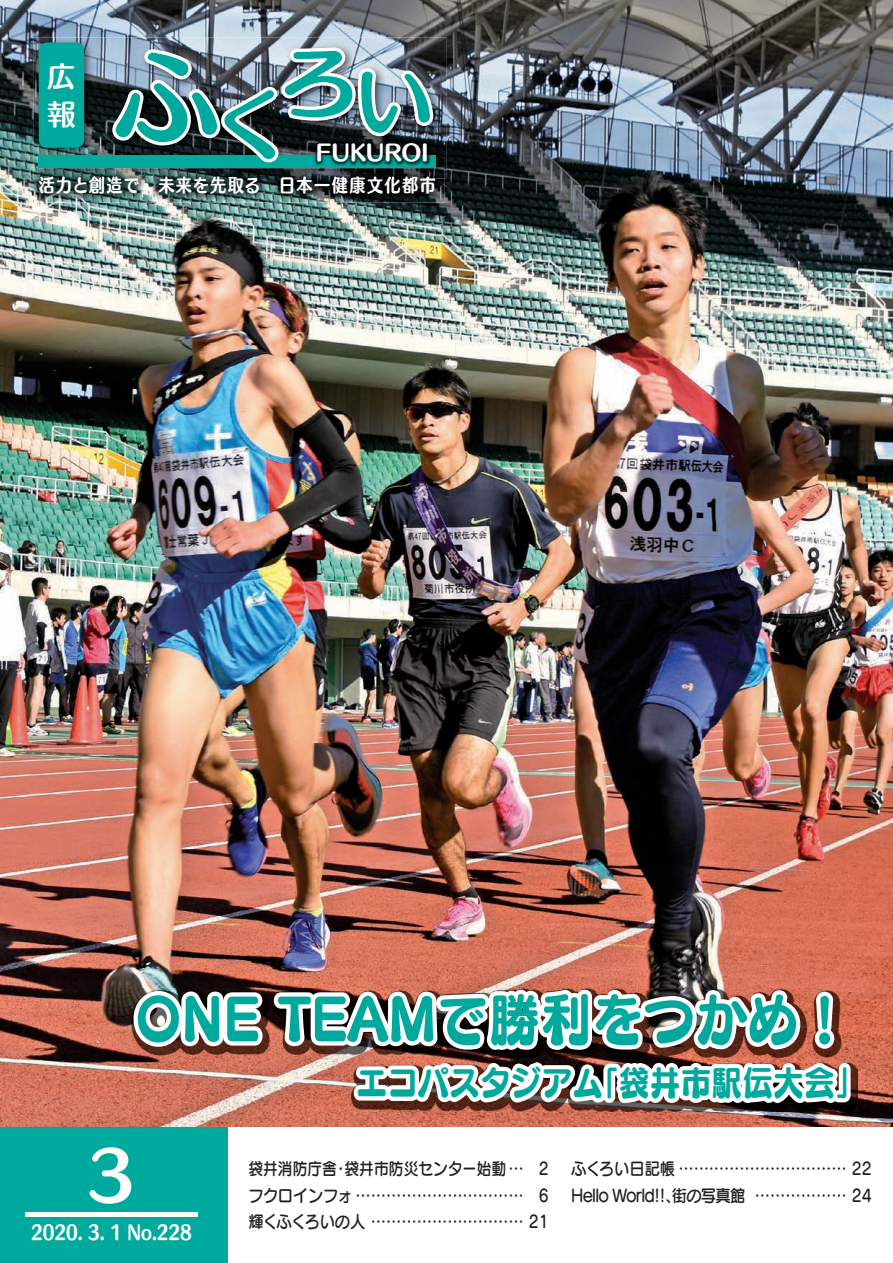
<style>
.page{position:relative;width:893px;height:1263px;background:#fff}
.page>*{position:absolute;margin:0;border:0;box-sizing:border-box;transform-origin:0 0}
.t1{font:105.3px "Humming Std B";color:#00a99d}
.t2{font:78.9px "Humming Std B";color:#00a99d}
.t3{font:64.35px "Humming Std B";color:#fff}
.t4{font:57.45px "Slump Std DB";color:#00a99d;scale:.9 1}
.t5{font:35.1px "Slump Std DB";color:#00a99d;scale:.88 1}
.t6{font:28.35px/38.4px "Humming Std B";color:#fff}
.t7{font:21px "Humming Std E";color:#fff}
.t8{font:18.75px "Humming Std E";color:#fff;scale:.84 1}
.t9{font:17.85px "Humming Std E";letter-spacing:.095em;color:#fff;scale:.9 1}
.t10{font:16.95px/26.5px "Seurat Pro DB";letter-spacing:-.01em;color:#231f20;scale:.9 1}
.t11{font:16.95px "Seurat Pro DB";letter-spacing:-.01em;color:#231f20;scale:.87 1}
.t12{font:16.95px "Seurat Pro DB";letter-spacing:-.05em;color:#231f20;scale:.9 1}
</style>
<div class="page">
<img style="left:0;top:0;width:893px;height:1127px">
<img style="left:30px;top:168px;width:414px;height:35px">
<img style="left:39px;top:178px;width:396px;height:16px">
<img style="left:34px;top:38px;width:412px;height:140px">
<img style="left:34px;top:168px;width:410px;height:10px">
<img style="left:39px;top:176px;width:396px;height:2px">
<div style="left:39px;top:43px;width:45px;height:105px;background:#00a99d;border-radius:8px"></div>
<div style="left:39px;top:156px;width:397px;height:12px;background:#00a99d"></div>
<svg style="left:107px;top:44px;width:330px;height:124px"></svg>
<img style="left:314px;top:140px;width:117px;height:26px">
<div style="left:0;top:1127px;width:227px;height:136px;background:#00a99d"></div>
<img style="left:129px;top:905px;width:744px;height:327px">
<div style="left:25px;top:1212px;width:173px;height:5px;background:#fff"></div>
<h3 class="t6" style="left:47px;top:56px;width:29px">広報</h3>
<h1 class="t1" style="left:114px;top:17px;width:179px">ふ<sub>く</sub></h1>
<h2 class="t2" style="left:279px;top:23px;width:80px">ろ</h2>
<h2 class="t2" style="left:354px;top:41px;width:80px">い</h2>
<p class="t7" style="left:316px;top:137px;width:114px">FUKUROI</p>
<p class="t9" style="left:39px;top:172px;width:443px">活力と創造で　未来を先取る　日本一健康文化都市</p>
<h3 class="t4" style="left:135px;top:980px;width:796px">ONE TEAMで勝利をつかめ!</h3>
<h3 class="t5" style="left:588px;top:1059px;width:317px">「袋井市駅伝大会「</h3>
<h3 class="t5" style="left:356px;top:1059px;width:282px">エコパスタジアム</h3>
<h3 class="t3" style="left:88px;top:1126px;width:49px">3</h3>
<p class="t8" style="left:31px;top:1218px;width:193px">2020. 3. 1 No.228</p>
<p class="t11" style="left:248px;top:1157px;width:318px">袋井消防庁舎袋井市防災センター始動...</p>
<p class="t11" style="left:333px;top:1157px;width:19px">・</p>
<p class="t10" style="left:539px;top:1155px;width:13px">2</p>
<p class="t10" style="left:571px;top:1155px;width:335px">ふくろい日記帳 …………………………… 22</p>
<p class="t10" style="left:672px;top:1181px;width:83px">街の写真館</p>
<p class="t10" style="left:248px;top:1181px;width:335px">フクロインフォ .................................<br>輝くふくろいの人 .............................. 21</p>
<p class="t10" style="left:755px;top:1181px;width:131px">.................. 24</p>
<p class="t10" style="left:539px;top:1181px;width:13px">6</p>
<p class="t12" style="left:571px;top:1184px;width:123px">Hello World!!、</p>
</div>
